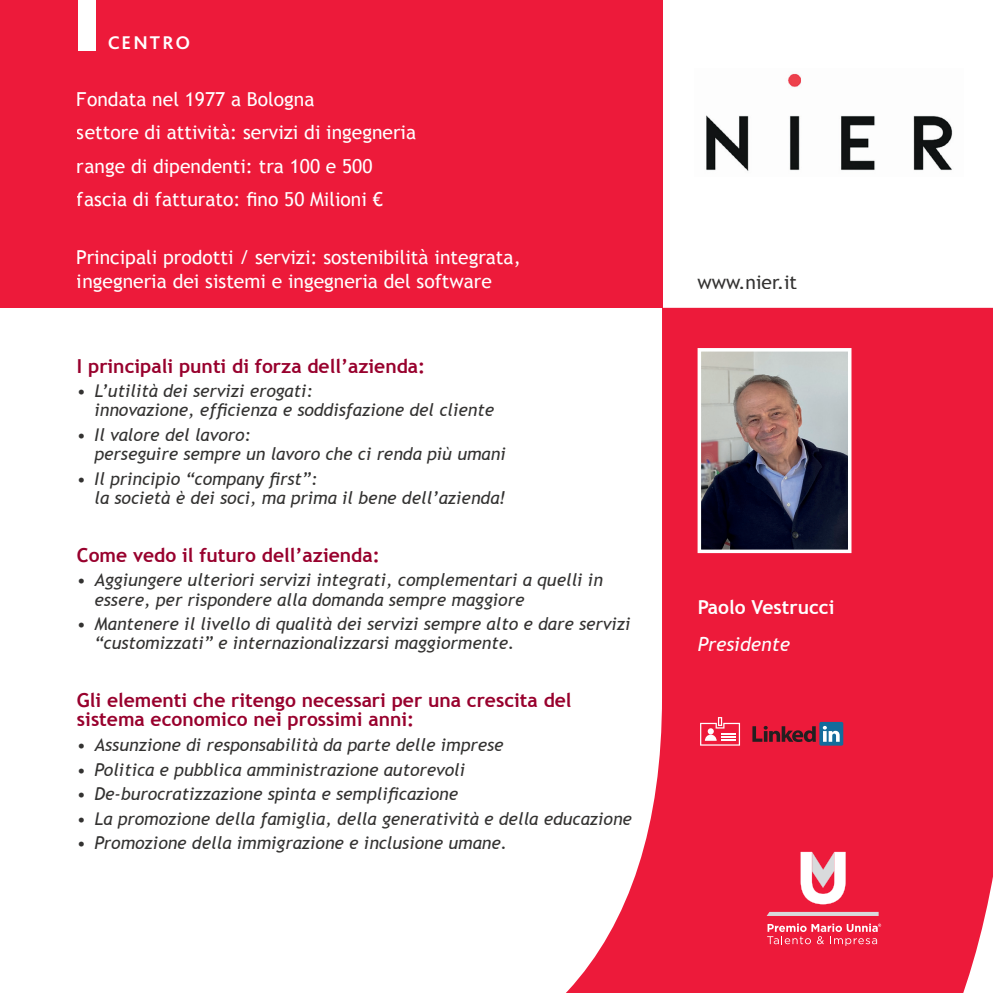
<style>
.page{position:relative;width:993px;height:993px;background:#fff}
.page>*{position:absolute;margin:0;border:0;box-sizing:border-box;transform-origin:0 0}
.t1{font:19.25px/33.2px "Trebuchet MS";color:#fff}
.t2{font:700 19.25px/19.2px "Trebuchet MS";color:#98012d}
.t3{font:700 19.25px "Trebuchet MS";color:#fff}
.t4{font:19.25px "Trebuchet MS";color:#333231}
.t5{font:italic 19.25px "Trebuchet MS";color:#fff}
.t6{font:700 19.25px "Bliss Pro";letter-spacing:.11em;color:#fff}
.t7{font:italic 17.5px/19.2px "Trebuchet MS";color:#333231}
</style>
<div class="page">
<div style="left:0;top:0;width:662px;height:308px;background:#ed1a3a"></div>
<div style="left:78px;top:0;width:18px;height:51px;background:#fff"></div>
<svg style="left:567px;top:308px;width:425px;height:684px;fill:#ed1a3a"></svg>
<img style="left:702px;top:353px;width:144px;height:195px">
<div style="left:697px;top:348px;width:154px;height:205px;border:4px solid #fff"></div>
<svg style="left:766px;top:911px;width:112px;height:4px"></svg>
<svg style="left:766px;top:923px;width:114px;height:22px;background:#f04d66"></svg>
<svg style="left:800px;top:851px;width:45px;height:53px"></svg>
<img style="left:706px;top:73px;width:247px;height:98px">
<div style="left:819px;top:721px;width:24px;height:24px;background:#136c9c;border-radius:2px"></div>
<svg style="left:752px;top:725px;width:63px;height:16px"></svg>
<svg style="left:822px;top:725px;width:17px;height:16px"></svg>
<div style="left:717px;top:716px;width:5px;height:9px;background:#fdf1f3"></div>
<svg style="left:699px;top:718px;width:40px;height:27px"></svg>
<p class="t6" style="left:107px;top:31px;width:84px">CENTRO</p>
<p class="t1" style="left:77px;top:83px;width:341px">Fondata nel 1977 a Bologna<br>settore di attività: servizi di ingegneria range di dipendenti: tra 100 e 500 fascia di fatturato: fino 50 Milioni €</p>
<p class="t1" style="left:77px;top:245px;width:445px;line-height:24.5px">Principali prodotti / servizi: sostenibilità integrata, ingegneria dei sistemi e ingegneria del software</p>
<p class="t2" style="left:77px;top:356px;width:350px">I principali punti di forza dell’azienda:</p>
<p class="t7" style="left:94px;top:381px;width:401px;text-indent:-18px">• L’utilità dei servizi erogati:<br>innovazione, efficienza e soddisfazione del cliente</p>
<p class="t7" style="left:94px;top:425px;width:412px;text-indent:-18px">• Il valore del lavoro:<br>perseguire sempre un lavoro che ci renda più umani</p>
<p class="t7" style="left:94px;top:469px;width:413px;text-indent:-18px">• Il principio “company first”:<br>la società è dei soci, ma prima il bene dell’azienda!</p>
<p class="t2" style="left:77px;top:545px;width:304px">Come vedo il futuro dell’azienda:</p>
<p class="t7" style="left:94px;top:570px;width:509px;text-indent:-18px">• Aggiungere ulteriori servizi integrati, complementari a quelli in essere, per rispondere alla domanda sempre maggiore</p>
<p class="t7" style="left:94px;top:614px;width:537px;text-indent:-18px">• Mantenere il livello di qualità dei servizi sempre alto e dare servizi “customizzati” e internazionalizzarsi maggiormente.</p>
<p class="t2" style="left:77px;top:690px;width:496px">Gli elementi che ritengo necessari per una crescita del sistema economico nei prossimi anni:</p>
<p class="t7" style="left:77px;top:735px;width:428px">• Assunzione di responsabilità da parte delle imprese</p>
<p class="t7" style="left:77px;top:759px;width:389px">• Politica e pubblica amministrazione autorevoli</p>
<p class="t7" style="left:77px;top:784px;width:382px">• De-burocratizzazione spinta e semplificazione</p>
<p class="t7" style="left:77px;top:808px;width:556px">• La promozione della famiglia, della generatività e della educazione</p>
<p class="t7" style="left:77px;top:833px;width:431px">• Promozione della immigrazione e inclusione umane.</p>
<p class="t4" style="left:697px;top:270px;width:101px">www.nier.it</p>
<p class="t3" style="left:697px;top:594px;width:138px">Paolo Vestrucci</p>
<p class="t5" style="left:697px;top:632px;width:94px">Presidente</p>
</div>
